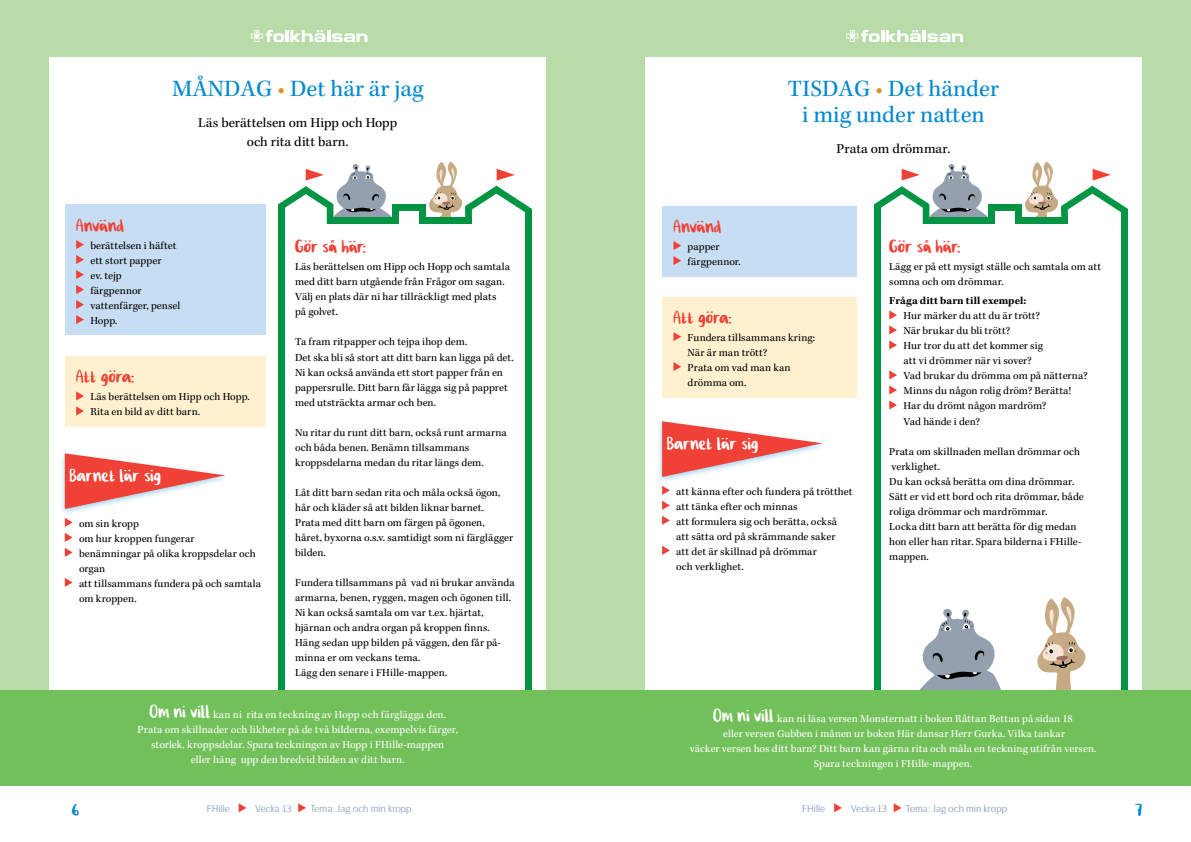
<style>
.page{position:relative;width:1191px;height:842px;background:#fff}
.page>*{position:absolute;margin:0;border:0;box-sizing:border-box;transform-origin:0 0}
.t1{font:24px/26px "Kepler Std";color:#0089cf;text-align:center}
.t2{font:23px "Cilla F Hscript";letter-spacing:.005em;color:#ef4136}
.t3{font:23px "Cilla F Hscript";letter-spacing:.005em;color:#fff}
.t4{font:22px "Cilla F Hscript";color:#0089cf}
.t5{font:14px/19px "Kepler Std";color:#000;text-align:center}
.t6{font:11.1px/15.1px "Kepler Std";color:#fff;text-align:center}
.t7{font:11px/15px "Kepler Std";letter-spacing:.005em;color:#000}
.t8{font:11px/15px "Kepler Std";letter-spacing:.005em;color:#fff;text-align:center}
.t9{font:700 11px "Kepler Std";letter-spacing:.005em;color:#000}
.t10{font:300 10px "Siri";color:#6e8db8}
.s1{color:#e18f25}
.s2{font-family:"Cilla F Hscript";font-size:23px}
.s3{font-size:11px}
</style>
<div class="page">
<svg style="left:239px;top:803px;width:7px;height:9px"></svg>
<svg style="left:298px;top:803px;width:8px;height:9px"></svg>
<svg style="left:834px;top:803px;width:8px;height:9px"></svg>
<svg style="left:893px;top:803px;width:8px;height:9px"></svg>
<div style="left:0;top:0;width:1191px;height:785px;background:#b8dca7"></div>
<svg style="left:846px;top:30px;width:117px;height:12px"></svg>
<div style="left:49px;top:57px;width:497px;height:728px;background:#fff"></div>
<svg style="left:251px;top:30px;width:33px;height:12px"></svg>
<hr style="left:285px;top:30px;width:4px;height:12px;background:#fff">
<svg style="left:290px;top:30px;width:77px;height:12px"></svg>
<div style="left:327px;top:217px;width:72px;height:7px;background:#009444"></div>
<div style="left:419px;top:217px;width:53px;height:7px;background:#009444"></div>
<div style="left:392px;top:204px;width:34px;height:6px;background:#009444"></div>
<div style="left:419px;top:204px;width:7px;height:19px;background:#009444"></div>
<div style="left:392px;top:204px;width:7px;height:19px;background:#009444"></div>
<svg style="left:278px;top:164px;width:114px;height:60px"></svg>
<svg style="left:429px;top:161px;width:103px;height:56px"></svg>
<div style="left:525px;top:209px;width:7px;height:576px;background:#009444"></div>
<div style="left:278px;top:205px;width:7px;height:580px;background:#009444"></div>
<div style="left:645px;top:57px;width:496px;height:728px;background:#fff"></div>
<div style="left:65px;top:205px;width:200px;height:130px;background:#c7ddf3"></div>
<svg style="left:76px;top:240px;width:8px;height:9px"></svg>
<svg style="left:76px;top:255px;width:8px;height:9px"></svg>
<svg style="left:76px;top:270px;width:8px;height:9px"></svg>
<svg style="left:76px;top:285px;width:8px;height:9px"></svg>
<svg style="left:76px;top:300px;width:8px;height:9px"></svg>
<svg style="left:76px;top:315px;width:8px;height:9px"></svg>
<div style="left:65px;top:356px;width:200px;height:71px;background:#fff1d0"></div>
<svg style="left:76px;top:391px;width:8px;height:9px"></svg>
<svg style="left:76px;top:406px;width:8px;height:9px"></svg>
<div style="left:662px;top:297px;width:194px;height:100px;background:#fff1d0"></div>
<svg style="left:673px;top:332px;width:8px;height:9px"></svg>
<svg style="left:673px;top:362px;width:8px;height:9px"></svg>
<div style="left:656px;top:418px;width:170px;height:66px;background:#1c90cf;opacity:.4"></div>
<svg style="left:662px;top:421px;width:160px;height:56px"></svg>
<svg style="left:662px;top:486px;width:8px;height:9px"></svg>
<svg style="left:662px;top:501px;width:8px;height:9px"></svg>
<svg style="left:662px;top:516px;width:8px;height:9px"></svg>
<svg style="left:662px;top:546px;width:8px;height:9px"></svg>
<div style="left:662px;top:206px;width:194px;height:70px;background:#c7ddf3"></div>
<svg style="left:673px;top:241px;width:8px;height:9px"></svg>
<svg style="left:673px;top:256px;width:8px;height:9px"></svg>
<div style="left:59px;top:450px;width:170px;height:66px;background:#1c90cf;opacity:.4"></div>
<svg style="left:65px;top:453px;width:160px;height:56px"></svg>
<svg style="left:65px;top:518px;width:8px;height:9px"></svg>
<svg style="left:65px;top:533px;width:8px;height:9px"></svg>
<svg style="left:65px;top:548px;width:8px;height:9px"></svg>
<svg style="left:65px;top:578px;width:8px;height:9px"></svg>
<div style="left:922px;top:217px;width:72px;height:7px;background:#009444"></div>
<div style="left:1015px;top:217px;width:52px;height:7px;background:#009444"></div>
<div style="left:988px;top:204px;width:33px;height:6px;background:#009444"></div>
<div style="left:1015px;top:204px;width:6px;height:19px;background:#009444"></div>
<div style="left:988px;top:204px;width:6px;height:19px;background:#009444"></div>
<svg style="left:874px;top:164px;width:114px;height:60px"></svg>
<svg style="left:1025px;top:161px;width:103px;height:63px"></svg>
<div style="left:1121px;top:209px;width:7px;height:576px;background:#009444"></div>
<div style="left:874px;top:205px;width:7px;height:580px;background:#009444"></div>
<svg style="left:889px;top:310px;width:8px;height:9px"></svg>
<svg style="left:889px;top:325px;width:8px;height:9px"></svg>
<svg style="left:889px;top:340px;width:8px;height:9px"></svg>
<svg style="left:889px;top:370px;width:8px;height:9px"></svg>
<svg style="left:889px;top:385px;width:8px;height:9px"></svg>
<svg style="left:889px;top:400px;width:8px;height:9px"></svg>
<svg style="left:919px;top:608px;width:82px;height:82px"></svg>
<svg style="left:1037px;top:597px;width:49px;height:93px"></svg>
<div style="left:0;top:690px;width:1191px;height:96px;background:#72c059"></div>
<h1 class="t1" style="left:172px;top:76px;width:253px">MÅNDAG <span class="s1">•</span> Det här är jag</h1>
<p class="t5" style="left:198px;top:114px;width:200px">Läs berättelsen om Hipp och Hopp och rita ditt barn.</p>
<h2 class="t2" style="left:76px;top:213px;width:49px">Använd</h2>
<p class="t7" style="left:90px;top:239px;width:91px">berättelsen i häftet ett stort papper<br>ev. tejp<br>färgpennor vattenfärger, pensel<br>Hopp.</p>
<h2 class="t2" style="left:76px;top:364px;width:60px">Att göra:</h2>
<p class="t7" style="left:90px;top:390px;width:161px">Läs berättelsen om Hipp och Hopp.<br>Rita en bild av ditt barn.</p>
<h2 class="t3" style="left:69px;top:463px;width:93px">Barnet lär sig</h2>
<p class="t7" style="left:79px;top:516px;width:183px">om sin kropp<br>om hur kroppen fungerar<br>benämningar på olika kroppsdelar och organ<br>att tillsammans fundera på och samtala om kroppen.</p>
<h2 class="t2" style="left:295px;top:234px;width:72px">Gör så här:</h2>
<p class="t7" style="left:295px;top:260px;width:216px">Läs berättelsen om Hipp och Hopp och samtala med ditt barn utgående från Frågor om sagan.<br>Välj en plats där ni har tillräckligt med plats på golvet.</p>
<p class="t7" style="left:295px;top:335px;width:220px">Ta fram ritpapper och tejpa ihop dem.<br>Det ska bli så stort att ditt barn kan ligga på det.<br>Ni kan också använda ett stort papper från en pappersrulle. Ditt barn får lägga sig på pappret med utsträckta armar och ben.</p>
<p class="t7" style="left:295px;top:425px;width:213px">Nu ritar du runt ditt barn, också runt armarna och båda benen. Benämn tillsammans kroppsdelarna medan du ritar längs dem.</p>
<p class="t7" style="left:295px;top:485px;width:220px">Låt ditt barn sedan rita och måla också ögon, hår och kläder så att bilden liknar barnet.<br>Prata med ditt barn om färgen på ögonen, håret, byxorna o.s.v. samtidigt som ni färglägger bilden.</p>
<p class="t7" style="left:295px;top:575px;width:221px">Fundera tillsammans på vad ni brukar använda armarna, benen, ryggen, magen och ögonen till.<br>Ni kan också samtala om var t.ex. hjärtat, hjärnan och andra organ på kroppen finns.<br>Häng sedan upp bilden på väggen, den får på&shy;minna er om veckans tema.<br>Lägg den senare i FHille-mappen.</p>
<h1 class="t1" style="left:788px;top:76px;width:213px">TISDAG <span class="s1">•</span> Det händer i mig under natten</h1>
<p class="t5" style="left:836px;top:140px;width:115px">Prata om drömmar.</p>
<h2 class="t2" style="left:673px;top:214px;width:49px">Använd</h2>
<p class="t7" style="left:687px;top:240px;width:55px">papper färgpennor.</p>
<h2 class="t2" style="left:673px;top:305px;width:60px">Att göra:</h2>
<p class="t7" style="left:687px;top:331px;width:129px">Fundera tillsammans kring:<br>När är man trött?<br>Prata om vad man kan drömma om.</p>
<h2 class="t3" style="left:667px;top:431px;width:93px">Barnet lär sig</h2>
<p class="t7" style="left:676px;top:484px;width:178px">att känna efter och fundera på trötthet att tänka efter och minnas<br>att formulera sig och berätta, också att sätta ord på skrämmande saker<br>att det är skillnad på drömmar<br>och verklighet.</p>
<h2 class="t2" style="left:889px;top:234px;width:72px">Gör så här:</h2>
<p class="t7" style="left:889px;top:260px;width:213px">Lägg er på ett mysigt ställe och samtala om att somna och om drömmar.</p>
<p class="t9" style="left:889px;top:295px;width:138px">Fråga ditt barn till exempel:</p>
<p class="t7" style="left:903px;top:309px;width:186px">Hur märker du att du är trött?<br>När brukar du bli trött?<br>Hur tror du att det kommer sig<br>att vi drömmer när vi sover?<br>Vad brukar du drömma om på nätterna?<br>Minns du någon rolig dröm? Berätta!<br>Har du drömt någon mardröm?<br>Vad hände i den?</p>
<p class="t7" style="left:889px;top:444px;width:196px">Prata om skillnaden mellan drömmar och verklighet.<br>Du kan också berätta om dina drömmar.<br>Sätt er vid ett bord och rita drömmar, både roliga drömmar och mardrömmar.<br>Locka ditt barn att berätta för dig medan hon eller han ritar. Spara bilderna i FHille&shy;mappen.</p>
<p class="t6" style="left:137px;top:707px;width:322px"><span class="s2">Om ni vill</span> <span class="s3">kan ni</span> rita en teckning av Hopp och färglägga den.<br>Prata om skillnader och likheter på de två bilderna, exempelvis färger, storlek, kroppsdelar. Spara teckningen av Hopp i FHille-mappen<br>eller häng upp den bredvid bilden av ditt barn.</p>
<p class="t8" style="left:689px;top:711px;width:408px"><span class="s2">Om ni vill</span> kan ni läsa versen Monsternatt i boken Råttan Bettan på sidan 18<br>eller versen Gubben i månen ur boken Här dansar Herr Gurka. Vilka tankar<br>väcker versen hos ditt barn? Ditt barn kan gärna rita och måla en teckning utifrån versen.<br>Spara teckningen i FHille-mappen.</p>
<h3 class="t4" style="left:72px;top:797px;width:9px">6</h3>
<p class="t10" style="left:207px;top:803px;width:25px">FHille</p>
<p class="t10" style="left:255px;top:803px;width:38px">Vecka 13</p>
<p class="t10" style="left:310px;top:803px;width:103px">Tema: Jag och min kropp</p>
<p class="t10" style="left:802px;top:803px;width:25px">FHille</p>
<p class="t10" style="left:850px;top:803px;width:38px">Vecka 13</p>
<p class="t10" style="left:906px;top:803px;width:103px">Tema: Jag och min kropp</p>
<h3 class="t4" style="left:1134px;top:797px;width:9px">7</h3>
</div>
